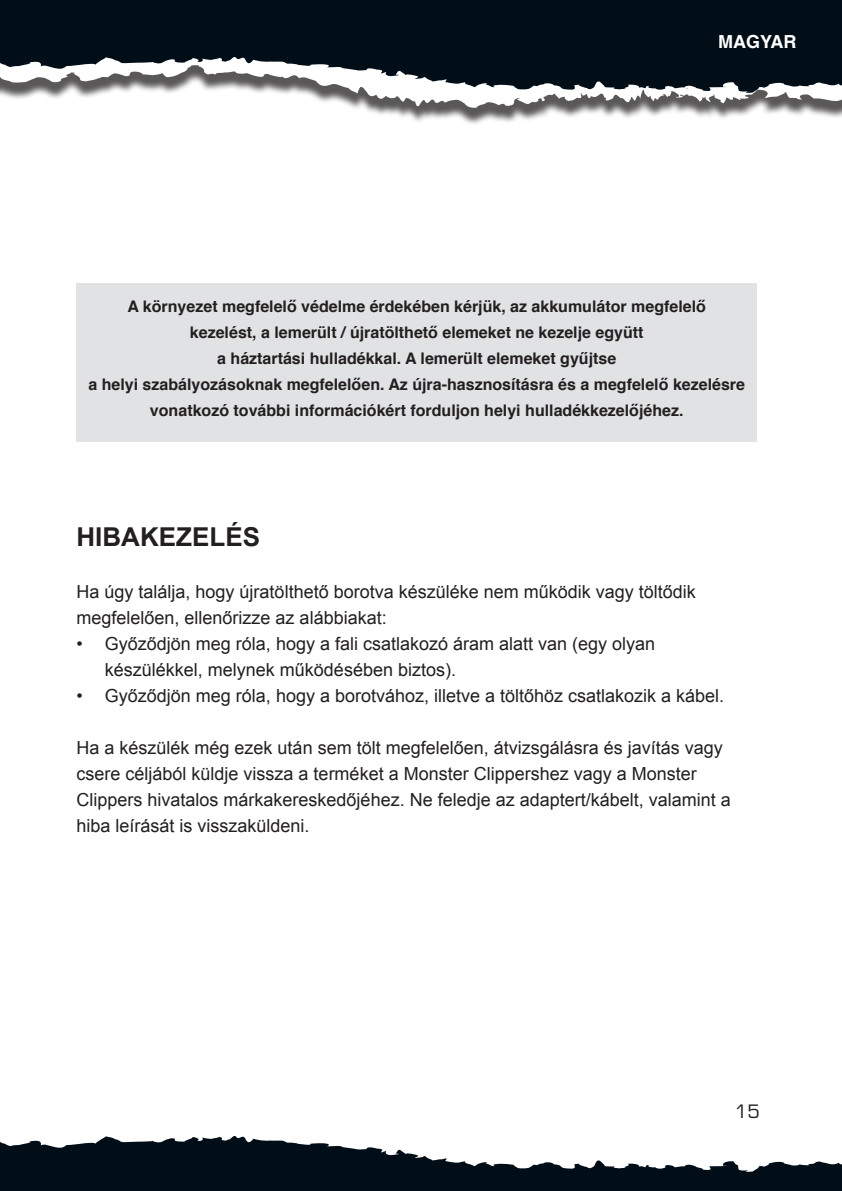
<style>
.page{position:relative;width:842px;height:1191px;background:#fff}
.page>*{position:absolute;margin:0;border:0;box-sizing:border-box;transform-origin:0 0}
.t1{font:700 26px "Arial";color:#231f20}
.t2{font:18px/26px "Arial";color:#231f20}
.t3{font:700 18px "Helvetica";color:#fff}
.t4{font:18px "Eurostile LT Std";color:#231f20}
.t5{font:700 16px/26px "Helvetica";color:#231f20;text-align:center}
</style>
<div class="page">
<div style="left:0;top:0;width:842px;height:125px;background:#231f20;opacity:.75"></div>
<svg style="left:0;top:93px;width:842px;height:22px"></svg>
<svg style="left:0;top:0;width:842px;height:93px;background:#28333b"></svg>
<svg style="left:0;top:1136px;width:842px;height:55px;fill:#010e18"></svg>
<div style="left:77px;top:283px;width:680px;height:159px;background:#e1e2e4"></div>
<p class="t3" style="left:718px;top:27px;width:80px">MAGYAR</p>
<p class="t5" style="left:88px;top:293px;width:658px">A környezet megfelelő védelme érdekében kérjük, az akkumulátor megfelelő<br>kezelést, a lemerült / újratölthető elemeket ne kezelje együtt<br>a háztartási hulladékkal. A lemerült elemeket gyűjtse<br>a helyi szabályozásoknak megfelelően. Az újra-hasznosításra és a megfelelő kezelésre vonatkozó további információkért forduljon helyi hulladékkezelőjéhez.</p>
<h1 class="t1" style="left:77px;top:520px;width:185px">HIBAKEZELÉS</h1>
<p class="t2" style="left:77px;top:579px;width:621px">Ha úgy találja, hogy újratölthető borotva készüléke nem működik vagy töltődik megfelelően, ellenőrizze az alábbiakat:</p>
<p class="t2" style="left:105px;top:631px;width:552px;text-indent:-28px">• Győződjön meg róla, hogy a fali csatlakozó áram alatt van (egy olyan készülékkel, melynek működésében biztos).</p>
<p class="t2" style="left:77px;top:683px;width:649px">• Győződjön meg róla, hogy a borotvához, illetve a töltőhöz csatlakozik a kábel.</p>
<p class="t2" style="left:77px;top:735px;width:656px">Ha a készülék még ezek után sem tölt megfelelően, átvizsgálásra és javítás vagy csere céljából küldje vissza a terméket a Monster Clippershez vagy a Monster Clippers hivatalos márkakereskedőjéhez. Ne feledje az adaptert/kábelt, valamint a hiba leírását is visszaküldeni.</p>
<p class="t4" style="left:735px;top:1100px;width:26px">15</p>
</div>
